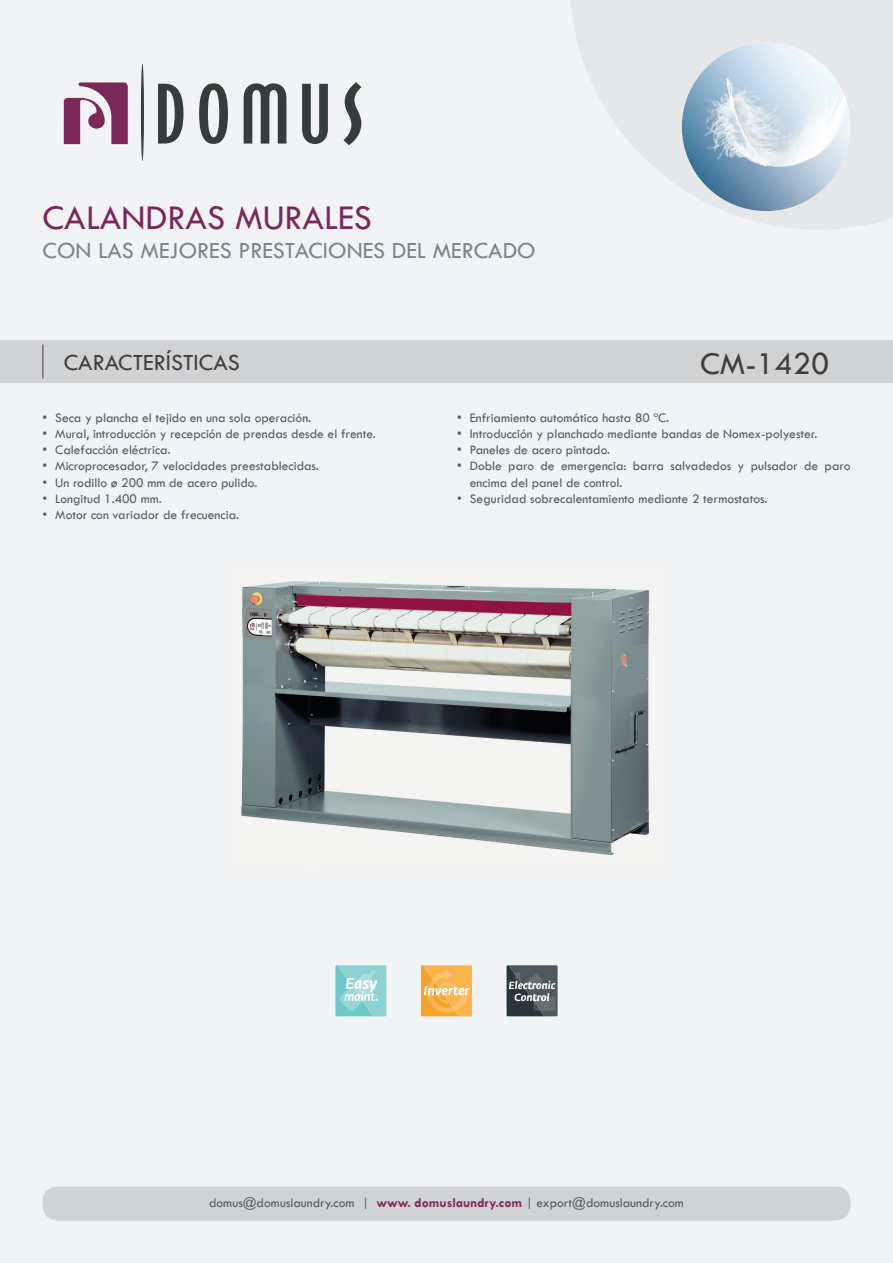
<style>
.page{position:relative;width:893px;height:1263px;background:#f2f3f4}
.page>*{position:absolute;margin:0;border:0;box-sizing:border-box;transform-origin:0 0}
.t1{font:36px "Tw Cen";color:#7b2859}
.t2{font:33px "Tw Cen";color:#3e3e3f}
.t3{font:24px "Tw Cen";color:#808285}
.t4{font:24px "Tw Cen";color:#3e3e3f}
.t5{font:13.5px/16.2px "Tw Cen";color:#57585a}
.s1{font-weight:700;color:#7b2859}
</style>
<div class="page">
<svg style="left:571px;top:0;width:322px;height:229px;fill:#e6e7e9"></svg>
<svg style="left:158px;top:84px;width:25px;height:60px"></svg>
<svg style="left:199px;top:83px;width:29px;height:61px"></svg>
<svg style="left:244px;top:83px;width:42px;height:61px"></svg>
<svg style="left:302px;top:84px;width:26px;height:60px"></svg>
<svg style="left:344px;top:82px;width:17px;height:63px"></svg>
<svg style="left:64px;top:82px;width:64px;height:62px"></svg>
<hr style="left:141px;top:64px;width:3px;height:97px;background:#343c3c;border-radius:50%">
<img style="left:682px;top:43px;width:168px;height:168px;border-radius:84px">
<div style="left:0;top:340px;width:893px;height:43px;background:#d1d2d4"></div>
<hr style="left:43px;top:344px;width:1px;height:34px;background:#3e3e3f">
<svg style="left:335px;top:965px;width:51px;height:51px;background:#97d6d6"></svg>
<svg style="left:421px;top:965px;width:51px;height:51px;background:#fab756"></svg>
<svg style="left:507px;top:965px;width:51px;height:51px;background:#5b6669"></svg>
<div style="left:43px;top:1186px;width:807px;height:34px;background:#d1d2d4;border-radius:15px"></div>
<img style="left:241px;top:581px;width:409px;height:275px">
<p class="t1" style="left:43px;top:196px;width:331px">CALANDRAS MURALES</p>
<p class="t3" style="left:43px;top:236px;width:495px">CON LAS MEJORES PRESTACIONES DEL MERCADO</p>
<p class="t4" style="left:64px;top:347px;width:178px">CARACTERÍSTICAS</p>
<p class="t2" style="left:700px;top:344px;width:131px">CM-1420</p>
<p class="t5" style="left:457px;top:409px;width:214px">• Enfriamiento automático hasta 80 ºC.</p>
<p class="t5" style="left:457px;top:426px;width:362px">• Introducción y planchado mediante bandas de Nomex-polyester.</p>
<p class="t5" style="left:457px;top:442px;width:155px">• Paneles de acero pintado.</p>
<p class="t5" style="left:470px;top:458px;width:382px;text-indent:-13px">• Doble paro de emergencia: barra salvadedos y pulsador de paro encima del panel de control.</p>
<p class="t5" style="left:457px;top:490px;width:312px">• Seguridad sobrecalentamiento mediante 2 termostatos.</p>
<p class="t5" style="left:43px;top:409px;width:270px">• Seca y plancha el tejido en una sola operación.</p>
<p class="t5" style="left:43px;top:426px;width:335px">• Mural, introducción y recepción de prendas desde el frente.</p>
<p class="t5" style="left:43px;top:442px;width:130px">• Calefacción eléctrica.</p>
<p class="t5" style="left:43px;top:458px;width:278px">• Microprocesador, 7 velocidades preestablecidas.</p>
<p class="t5" style="left:43px;top:474px;width:216px">• Un rodillo ø 200 mm de acero pulido.</p>
<p class="t5" style="left:43px;top:490px;width:121px">• Longitud 1.400 mm.</p>
<p class="t5" style="left:43px;top:507px;width:198px">• Motor con variador de frecuencia.</p>
<p class="t5" style="left:209px;top:1194px;width:476px">domus@domuslaundry.com | <span class="s1">www. domuslaundry.com</span> | export@domuslaundry.com</p>
</div>
